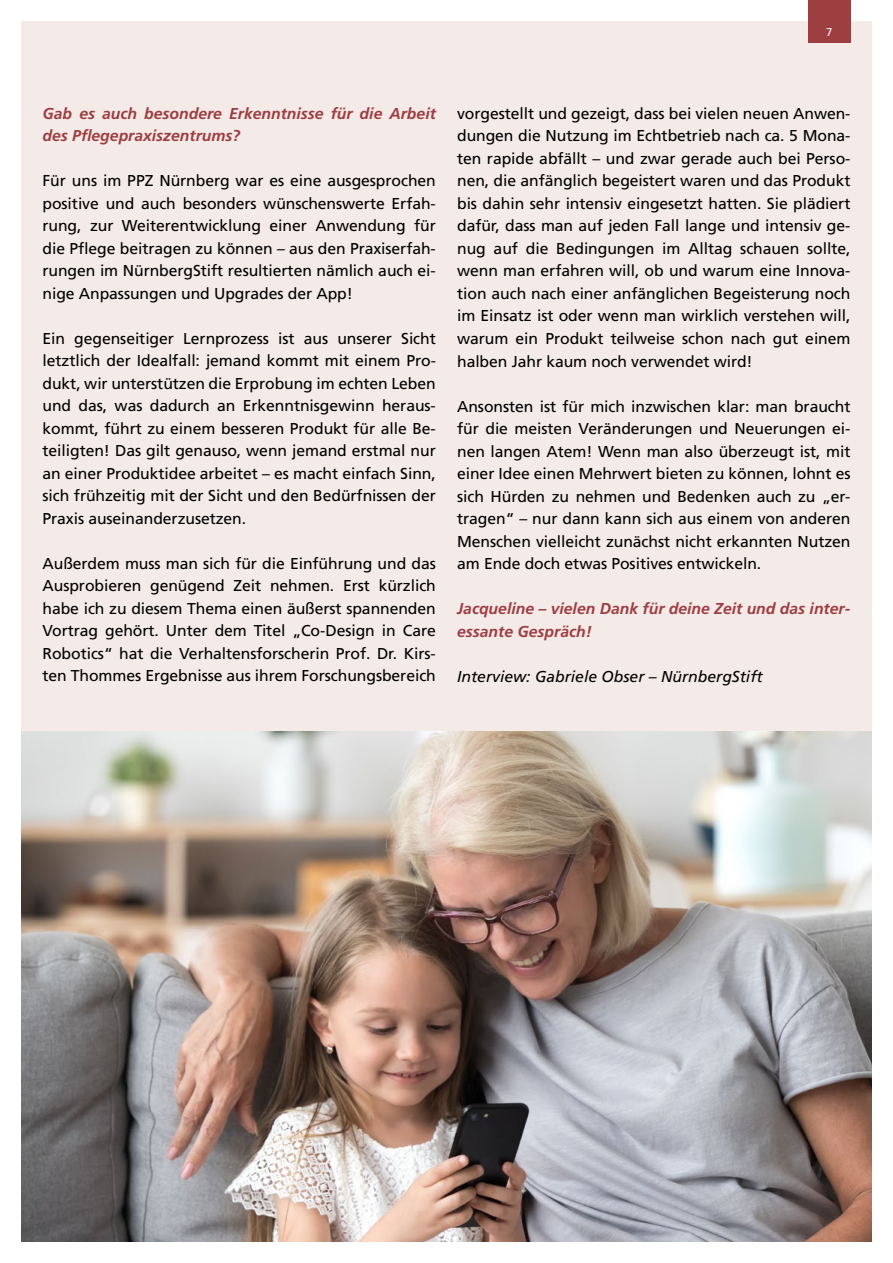
<style>
.page{position:relative;width:893px;height:1263px;background:#fff}
.page>*{position:absolute;margin:0;border:0;box-sizing:border-box;transform-origin:0 0}
.t1{font:15.75px/22.5px "Frutiger";letter-spacing:-.005em;color:#000;text-align:justify}
.t2{font:italic 700 15.75px/22.5px "Frutiger";color:#9d3e41}
.t3{font:italic 15.75px "Frutiger";color:#000}
.t4{font:11.25px "Frutiger";color:#fff}
</style>
<div class="page">
<div style="left:21px;top:21px;width:851px;height:1220px;background:#f4eae8"></div>
<div style="left:808px;top:0;width:42px;height:43px;background:#9d3e41"></div>
<img style="left:21px;top:731px;width:851px;height:510px">
<p class="t4" style="left:826px;top:26px;width:8px">7</p>
<p class="t2" style="left:43px;top:102px;width:395px">Gab es auch besondere Erkenntnisse für die Arbeit des Pflegepraxiszentrums?</p>
<p class="t1" style="left:43px;top:170px;width:395px">Für uns im PPZ Nürnberg war es eine ausgesprochen positive und auch besonders wünschenswerte Erfah&shy;rung, zur Weiterentwicklung einer Anwendung für die Pflege beitragen zu können – aus den Praxiserfah&shy;rungen im NürnbergStift resultierten nämlich auch ei&shy;nige Anpassungen und Upgrades der App!</p>
<p class="t1" style="left:43px;top:327px;width:395px">Ein gegenseitiger Lernprozess ist aus unserer Sicht letztlich der Idealfall: jemand kommt mit einem Pro&shy;dukt, wir unterstützen die Erprobung im echten Leben und das, was dadurch an Erkenntnisgewinn heraus&shy;kommt, führt zu einem besseren Produkt für alle Be&shy;teiligten! Das gilt genauso, wenn jemand erstmal nur an einer Produktidee arbeitet – es macht einfach Sinn, sich frühzeitig mit der Sicht und den Bedürfnissen der Praxis auseinanderzusetzen.</p>
<p class="t1" style="left:43px;top:552px;width:395px">Außerdem muss man sich für die Einführung und das Ausprobieren genügend Zeit nehmen. Erst kürzlich habe ich zu diesem Thema einen äußerst spannenden Vortrag gehört. Unter dem Titel „Co-Design in Care Robotics“ hat die Verhaltensforscherin Prof. Dr. Kirs&shy;ten Thommes Ergebnisse aus ihrem Forschungsbereich</p>
<p class="t1" style="left:457px;top:102px;width:395px">vorgestellt und gezeigt, dass bei vielen neuen Anwen&shy;dungen die Nutzung im Echtbetrieb nach ca. 5 Mona&shy;ten rapide abfällt – und zwar gerade auch bei Perso&shy;nen, die anfänglich begeistert waren und das Produkt bis dahin sehr intensiv eingesetzt hatten. Sie plädiert dafür, dass man auf jeden Fall lange und intensiv ge&shy;nug auf die Bedingungen im Alltag schauen sollte, wenn man erfahren will, ob und warum eine Innova&shy;tion auch nach einer anfänglichen Begeisterung noch im Einsatz ist oder wenn man wirklich verstehen will, warum ein Produkt teilweise schon nach gut einem halben Jahr kaum noch verwendet wird!</p>
<p class="t1" style="left:457px;top:395px;width:395px">Ansonsten ist für mich inzwischen klar: man braucht für die meisten Veränderungen und Neuerungen ei&shy;nen langen Atem! Wenn man also überzeugt ist, mit einer Idee einen Mehrwert bieten zu können, lohnt es sich Hürden zu nehmen und Bedenken auch zu „er&shy;tragen“ – nur dann kann sich aus einem von anderen Menschen vielleicht zunächst nicht erkannten Nutzen am Ende doch etwas Positives entwickeln.</p>
<p class="t2" style="left:457px;top:597px;width:395px">Jacqueline – vielen Dank für deine Zeit und das inter&shy;essante Gespräch!</p>
<p class="t3" style="left:457px;top:667px;width:307px">Interview: Gabriele Obser – NürnbergStift</p>
</div>
